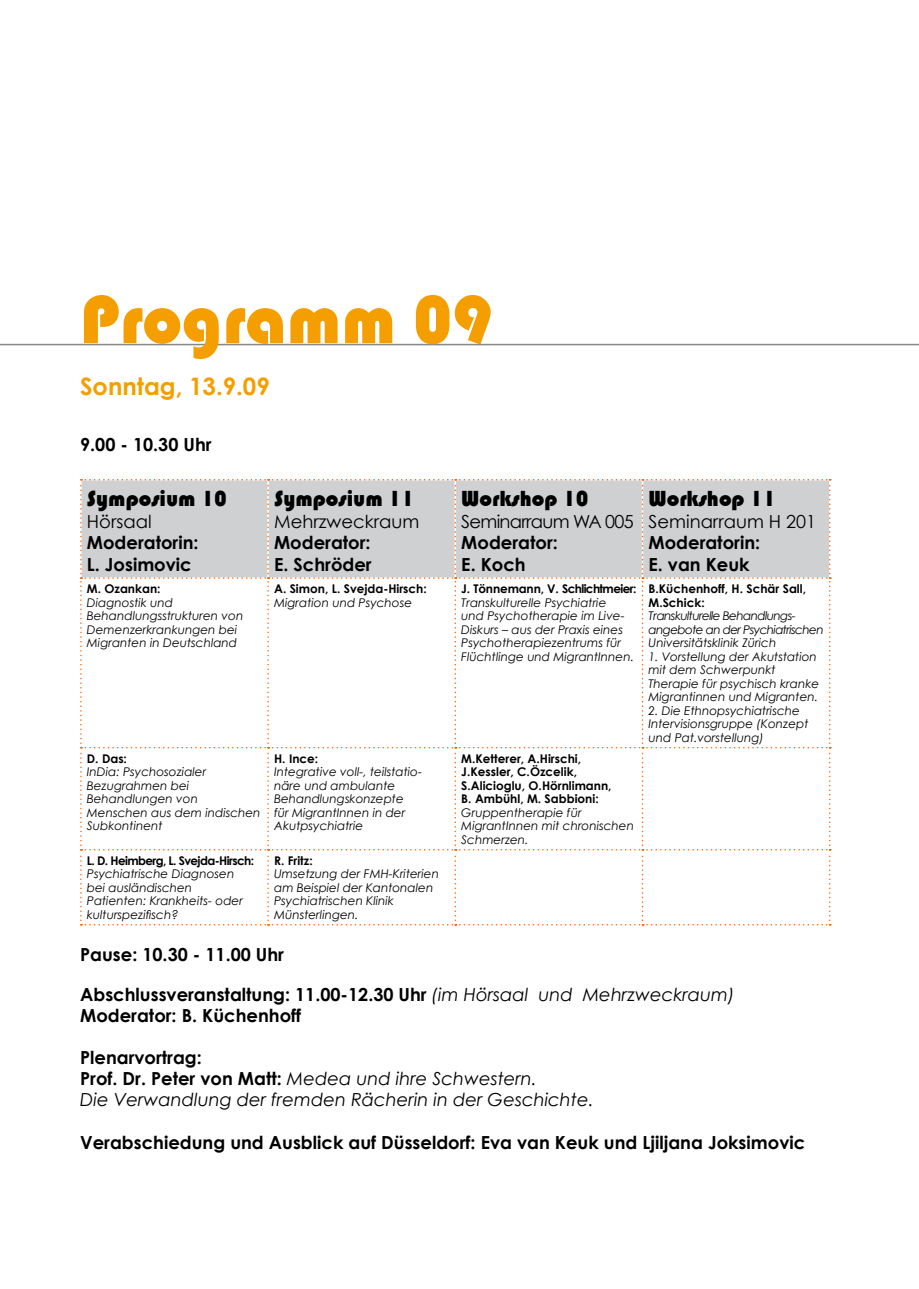
<style>
.page{position:relative;width:919px;height:1289px;background:#fff}
.page>*{position:absolute;margin:0;border:0;box-sizing:border-box;transform-origin:0 0}
.t1{font:70.5px "Bauhaus 93";color:#f49e00}
.t2{font:700 24px "Century Gothic";color:#f49e00}
.t3{font:22.5px "Bauhaus 93";color:#000}
.t4{font:700 18px/21.6px "Century Gothic";color:#000}
.t5{font:italic 18px/21px "Century Gothic";color:#000}
.t6{font:18px "Century Gothic";color:#000}
.t7{font:18px "Century Gothic";letter-spacing:-.04em;color:#000}
.t8{font:italic 12px/13.5px "Century Gothic";color:#000}
.t9{font:700 12px/13.5px "Century Gothic";color:#000}
.t10{font:italic 12px/13.5px "Century Gothic";letter-spacing:-.05em;color:#000}
.t11{font:700 12px "Century Gothic";letter-spacing:-.05em;color:#000}
.s1{font-weight:400;font-style:italic}
.s2{font-weight:700;font-style:normal}
</style>
<div class="page">
<svg style="left:80px;top:479px;width:750px;height:446px"></svg>
<hr style="left:0;top:344px;width:918px;height:1px;background:#87888a">
<h1 class="t1" style="left:80px;top:280px;width:414px">Programm 09</h1>
<h2 class="t2" style="left:80px;top:371px;width:191px">Sonntag, 13.9.09</h2>
<h3 class="t4" style="left:80px;top:433px;width:133px">9.00 - 10.30 Uhr</h3>
<h3 class="t3" style="left:87px;top:486px;width:141px">Symposium 10</h3>
<h3 class="t6" style="left:87px;top:510px;width:66px">Hörsaal</h3>
<h3 class="t4" style="left:87px;top:531px;width:113px">Moderatorin:<br>L. Josimovic</h3>
<p class="t9" style="left:87px;top:581px;width:75px">M. Ozankan:</p>
<p class="t8" style="left:87px;top:595px;width:158px">Diagnostik und<br>Behandlungsstrukturen von<br>Demenzerkrankungen bei<br>Migranten in Deutschland</p>
<h3 class="t3" style="left:274px;top:486px;width:141px">Symposium 11</h3>
<h3 class="t6" style="left:274px;top:510px;width:147px">Mehrzweckraum</h3>
<h3 class="t4" style="left:274px;top:531px;width:99px">Moderator:<br>E. Schröder</h3>
<p class="t9" style="left:274px;top:581px;width:154px">A. Simon, L. Svejda-Hirsch:</p>
<p class="t8" style="left:274px;top:595px;width:140px">Migration und Psychose</p>
<p class="t9" style="left:87px;top:751px;width:42px">D. Das:</p>
<p class="t8" style="left:87px;top:765px;width:175px">InDia: Psychosozialer<br>Bezugrahmen bei<br>Behandlungen von<br>Menschen aus dem indischen<br>Subkontinent</p>
<p class="t9" style="left:274px;top:751px;width:46px">H. Ince:</p>
<p class="t8" style="left:274px;top:765px;width:149px">Integrative voll-, teilstatio&shy;näre und ambulante<br>Behandlungskonzepte<br>für MigrantInnen in der<br>Akutpsychiatrie</p>
<h3 class="t3" style="left:461px;top:486px;width:129px">Workshop 10</h3>
<h3 class="t7" style="left:461px;top:510px;width:174px">Seminarraum WA 005</h3>
<h3 class="t4" style="left:461px;top:531px;width:98px">Moderator:<br>E. Koch</h3>
<p class="t11" style="left:461px;top:581px;width:176px">J. Tönnemann, V. Schlichtmeier:</p>
<p class="t8" style="left:461px;top:595px;width:174px">Transkulturelle Psychiatrie<br>und Psychotherapie im Live-<br>Diskurs – aus der Praxis eines<br>Psychotherapiezentrums für<br>Flüchtlinge und MigrantInnen.</p>
<p class="t9" style="left:461px;top:751px;width:152px">M.Ketterer, A.Hirschi,<br>J.Kessler, C.Özcelik,<br>S.Alicioglu, O.Hörnlimann,<br>B. Ambühl, M. Sabbioni:</p>
<p class="t8" style="left:461px;top:805px;width:174px">Gruppentherapie für<br>MigrantInnen mit chronischen<br>Schmerzen.</p>
<h3 class="t3" style="left:648px;top:486px;width:129px">Workshop 11</h3>
<h3 class="t6" style="left:648px;top:510px;width:169px">Seminarraum H 201</h3>
<h3 class="t4" style="left:648px;top:531px;width:113px">Moderatorin:<br>E. van Keuk</h3>
<p class="t9" style="left:648px;top:581px;width:159px">B.Küchenhoff, H. Schär Sall,<br>M.Schick:</p>
<p class="t10" style="left:648px;top:609px;width:177px">Transkulturelle Behandlungs&shy;angebote an der Psychiatrischen<br>Universitätsklinik Zürich</p>
<p class="t8" style="left:648px;top:649px;width:172px">1. Vorstellung der Akutstation mit dem Schwerpunkt<br>Therapie für psychisch kranke<br>Migrantinnen und Migranten.</p>
<p class="t8" style="left:648px;top:703px;width:161px">2. Die Ethnopsychiatrische<br>Intervisionsgruppe (Konzept und Pat.vorstellung)</p>
<p class="t9" style="left:274px;top:853px;width:40px">R. Fritz:</p>
<p class="t8" style="left:274px;top:867px;width:166px">Umsetzung der FMH-Kriterien am Beispiel der Kantonalen<br>Psychiatrischen Klinik<br>Münsterlingen.</p>
<h3 class="t4" style="left:80px;top:942px;width:205px">Pause: 10.30 - 11.00 Uhr</h3>
<h3 class="t4" style="left:80px;top:983px;width:656px;line-height:21px">Abschlussveranstaltung: 11.00-12.30 Uhr <span class="s1">(im Hörsaal und Mehrzweckraum)<br></span>Moderator: B. Küchenhoff</h3>
<h3 class="t5" style="left:80px;top:1046px;width:515px"><span class="s2">Plenarvortrag:<br>Prof. Dr. Peter von Matt:</span> Medea und ihre Schwestern.<br>Die Verwandlung der fremden Rächerin in der Geschichte.</h3>
<h3 class="t4" style="left:80px;top:1131px;width:726px">Verabschiedung und Ausblick auf Düsseldorf: Eva van Keuk und Ljiljana Joksimovic</h3>
<p class="t11" style="left:87px;top:852px;width:169px">L. D. Heimberg, L. Svejda-Hirsch:</p>
<p class="t8" style="left:87px;top:867px;width:158px">Psychiatrische Diagnosen bei ausländischen<br>Patienten: Krankheits- oder kulturspezifisch?</p>
</div>
